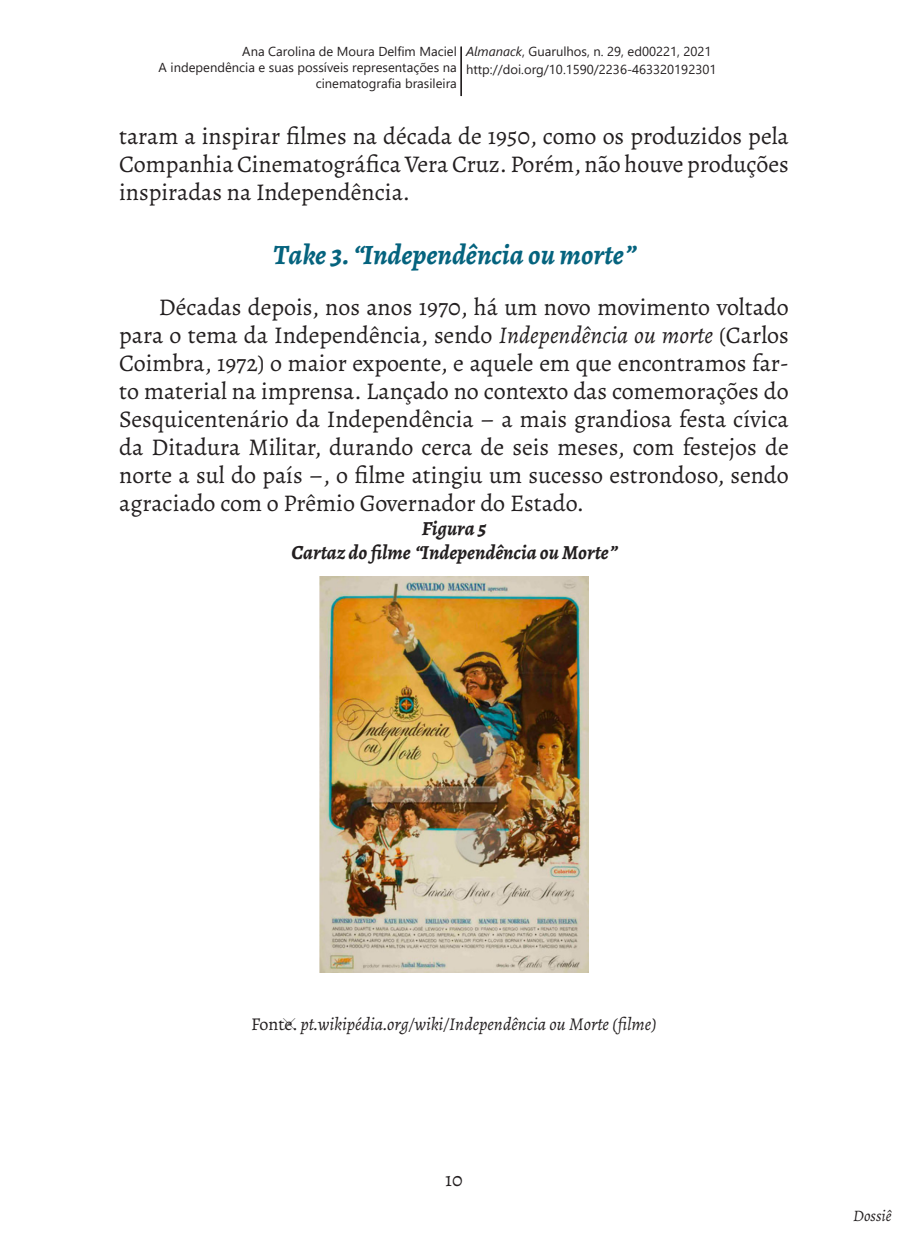
<style>
.page{position:relative;width:908px;height:1248px;background:#fff}
.page>*{position:absolute;margin:0;border:0;box-sizing:border-box;transform-origin:0 0}
.Intertítulo{font:italic 700 28px "Alegreya";color:#05637e}
.bloco_de_texto{font:24px/28px "Alegreya";color:#231f20;text-align:justify}
.t1{font:italic 700 20px "Alegreya";color:#231f20}
.t2{font:20px "Alegreya";color:#231f20}
.t3{font:italic 18px "Alegreya";color:#231f20}
.t4{font:italic 16px "Alegreya";color:#231f20}
.t5{font:13px/16px "Segoe UI";color:#231f20}
.s1{font-style:italic}
.s2{font-style:normal}
</style>
<div class="page">
<hr style="left:461px;top:47px;width:1px;height:49px;background:#231f20">
<hr style="left:460px;top:47px;width:1px;height:49px;background:#231f20">
<img style="left:320px;top:576px;width:267px;height:396px">
<p class="t5" style="left:158px;top:42px;width:299px;text-align:right">Ana Carolina de Moura Delfim Maciel<br>A independência e suas possíveis representações na cinematografia brasileira</p>
<p class="t5" style="left:466px;top:41px;width:252px;line-height:18px"><span class="s1">Almanack</span>, Guarulhos, n. 29, ed00221, 2021 http://doi.org/10.1590/2236-463320192301</p>
<p class="bloco_de_texto" style="left:119px;top:121px;width:670px">taram a inspirar filmes na década de 1950, como os produzidos pela Companhia Cinematográfica Vera Cruz. Porém, não houve produções inspiradas na Independência.</p>
<p class="Intertítulo" style="left:273px;top:237px;width:363px">Take 3. “Independência ou morte”</p>
<p class="bloco_de_texto" style="left:119px;top:293px;width:670px;text-indent:40px">Décadas depois, nos anos 1970, há um novo movimento voltado para o tema da Independência, sendo <span class="s1">Independência ou morte</span> (Carlos Coimbra, 1972) o maior expoente, e aquele em que encontramos far&shy;to material na imprensa. Lançado no contexto das comemorações do Sesquicentenário da Independência – a mais grandiosa festa cívica da Ditadura Militar, durando cerca de seis meses, com festejos de norte a sul do país –, o filme atingiu um sucesso estrondoso, sendo agraciado com o Prêmio Governador do Estado.</p>
<p class="t1" style="left:421px;top:515px;width:66px">Figura 5</p>
<p class="t1" style="left:291px;top:539px;width:326px">Cartaz do filme “Independência ou Morte”</p>
<p class="t3" style="left:251px;top:1012px;width:407px"><span class="s2">Fonte:</span>pt.wikipédia.org/wiki/Independência ou Morte (filme)</p>
<p class="t2" style="left:445px;top:1166px;width:19px">10</p>
<p class="t4" style="left:852px;top:1205px;width:40px">Dossiê</p>
</div>
